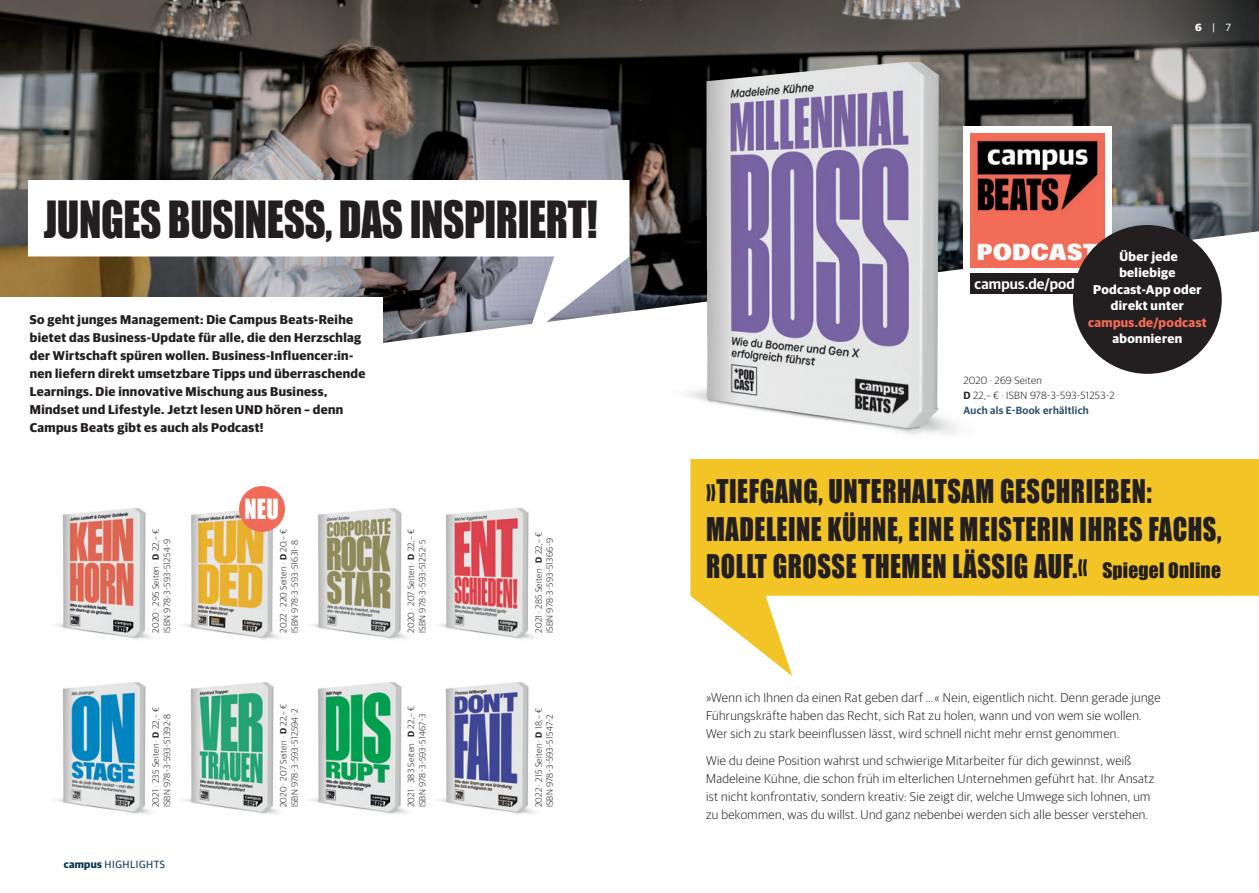
<style>
.page{position:relative;width:1259px;height:893px;background:#fff}
.page>*{position:absolute;margin:0;border:0;box-sizing:border-box;transform-origin:0 0}
.t1{font:47.1px "Impact";letter-spacing:-.01em;color:#231f20;scale:.88 1}
.t2{font:30px/37.5px "Impact";letter-spacing:.02em;color:#231f20;scale:.88 1}
.t3{font:25.5px "Impact";color:#fff;scale:.88 1}
.t4{font:600 14.55px "Guardian Sans";letter-spacing:.01em;color:#fff}
.t5{font:300 12.75px/18px "Guardian Sans";letter-spacing:.03em;color:#231f20}
.t6{font:700 12.75px/18px "Guardian Sans";letter-spacing:.03em;color:#231f20}
.t7{font:700 12.75px/16.5px "Guardian Sans";letter-spacing:.03em;color:#fff;text-align:center}
.t8{font:700 12.75px "Guardian Sans";letter-spacing:.03em;color:#f26b58}
.t9{font:300 10.5px/15px "Guardian Sans";letter-spacing:.025em;color:#231f20}
.t10{font:10.5px "Guardian Sans";letter-spacing:.05em;color:#053453}
.t11{font:10.5px "Guardian Sans";color:#fff}
.t12{font:300 9px/11.2px "Guardian Sans";letter-spacing:.03em;color:#231f20}
.t13{font:600 9px "Guardian Sans";letter-spacing:.03em;color:#fff}
.s1{font-weight:600}
.s2{font-weight:700}
.s3{font-weight:600;color:#2e4e6b}
.s4{font-size:19.5px}
</style>
<div class="page">
<img style="left:0;top:0;width:1259px;height:203px">
<svg style="left:0;top:231px;width:1259px;height:273px"></svg>
<img style="left:655px;top:62px;width:321px;height:388px">
<div style="left:0;top:297px;width:383px;height:140px;background:#fff"></div>
<svg style="left:28px;top:180px;width:601px;height:157px"></svg>
<img style="left:56px;top:508px;width:96px;height:132px">
<img style="left:56px;top:682px;width:96px;height:133px">
<img style="left:184px;top:510px;width:101px;height:130px">
<img style="left:183px;top:682px;width:97px;height:133px">
<img style="left:311px;top:508px;width:97px;height:132px">
<img style="left:311px;top:682px;width:97px;height:133px">
<img style="left:439px;top:508px;width:96px;height:132px">
<img style="left:439px;top:682px;width:96px;height:133px">
<svg style="left:690px;top:459px;width:569px;height:217px;fill:#f3c425"></svg>
<div style="left:963px;top:126px;width:149px;height:175px;background:#fff"></div>
<img style="left:970px;top:133px;width:135px;height:134px">
<div style="left:970px;top:273px;width:135px;height:21px;background:#231f20"></div>
<div style="left:1073px;top:225px;width:148px;height:149px;background:#231f20;border-radius:50%"></div>
<div style="left:239px;top:486px;width:46px;height:46px;background:#f26b58;border-radius:50%"></div>
<h1 class="t1" style="left:44px;top:183px;width:631px">JUNGES BUSINESS, DAS INSPIRIERT!</h1>
<p class="t6" style="left:30px;top:309px;width:337px">So geht junges Management: Die Campus Beats-Reihe bietet das Business-Update für alle, die den Herzschlag der Wirtschaft spüren wollen. Business-Influencer:in&shy;nen liefern direkt umsetzbare Tipps und überraschende Learnings. Die innovative Mischung aus Business, Mindset und Lifestyle. Jetzt lesen UND hören – denn Campus Beats gibt es auch als Podcast!</p>
<p class="t12" style="left:150px;top:633px;width:105px;rotate:-90deg">2020 · 295 Seiten · <span class="s1">D</span> 22,– €<br>ISBN 978-3-593-51254-9</p>
<p class="t12" style="left:150px;top:807px;width:102px;rotate:-90deg">2021 · 235 Seiten · <span class="s1">D</span> 22,– €<br>ISBN 978-3-593-51392-8</p>
<p class="t10" style="left:64px;top:857px;width:103px"><span class="s2">campus</span> HIGHLIGHTS</p>
<h3 class="t3" style="left:244px;top:489px;width:40px">NEU</h3>
<p class="t12" style="left:277px;top:633px;width:105px;rotate:-90deg">2022 · 220 Seiten · <span class="s1">D</span> 20,– €<br>ISBN 978-3-593-51631-8</p>
<p class="t12" style="left:277px;top:807px;width:105px;rotate:-90deg">2020 · 207 Seiten · <span class="s1">D</span> 22,– €<br>ISBN 978-3-593-512594-2</p>
<p class="t12" style="left:405px;top:633px;width:105px;rotate:-90deg">2020 · 207 Seiten · <span class="s1">D</span> 22,– €<br>ISBN 978-3-593-51252-5</p>
<p class="t12" style="left:405px;top:807px;width:102px;rotate:-90deg">2021 · 383 Seiten · <span class="s1">D</span> 22,– €<br>ISBN 978-3-593-51467-3</p>
<p class="t12" style="left:532px;top:633px;width:102px;rotate:-90deg">2021 · 285 Seiten · <span class="s1">D</span> 22,– €<br>ISBN 978-3-593-51366-9</p>
<p class="t12" style="left:532px;top:807px;width:101px;rotate:-90deg">2022 · 215 Seiten · <span class="s1">D</span> 18,– €<br>ISBN 978-3-593-51547-2</p>
<p class="t11" style="left:1195px;top:20px;width:37px"><span class="s2">6</span>|7</p>
<p class="t7" style="left:1093px;top:247px;width:110px">Über jede beliebige<br>Podcast-App oder direkt unter</p>
<p class="t8" style="left:1088px;top:313px;width:120px">campus.de/podcast</p>
<p class="t7" style="left:1112px;top:329px;width:71px">abonnieren</p>
<p class="t13" style="left:985px;top:273px;width:106px">www.campus.de/podcast</p>
<p class="t4" style="left:974px;top:274px;width:128px">campus.de/podcast</p>
<p class="t9" style="left:963px;top:372px;width:153px">2020 · 269 Seiten<br><span class="s1">D</span> 22,– € · ISBN 978-3-593-51253-2<br><span class="s3">Auch als E-Book erhältlich</span></p>
<h2 class="t2" style="left:706px;top:472px;width:587px">»TIEFGANG, UNTERHALTSAM GESCHRIEBEN:<br>MADELEINE KÜHNE, EINE MEISTERIN IHRES FACHS,<br>ROLLT GROSSE THEMEN LÄSSIG AUF.« <span class="s4">Spiegel Online</span></h2>
<p class="t5" style="left:706px;top:688px;width:456px">»Wenn ich Ihnen da einen Rat geben darf …« Nein, eigentlich nicht. Denn gerade junge<br>Führungskräfte haben das Recht, sich Rat zu holen, wann und von wem sie wollen.<br>Wer sich zu stark beeinflussen lässt, wird schnell nicht mehr ernst genommen.</p>
<p class="t5" style="left:706px;top:751px;width:450px">Wie du deine Position wahrst und schwierige Mitarbeiter für dich gewinnst, weiß Madeleine Kühne, die schon früh im elterlichen Unternehmen geführt hat. Ihr Ansatz ist nicht konfrontativ, sondern kreativ: Sie zeigt dir, welche Umwege sich lohnen, um zu bekommen, was du willst. Und ganz nebenbei werden sich alle besser verstehen.</p>
</div>
